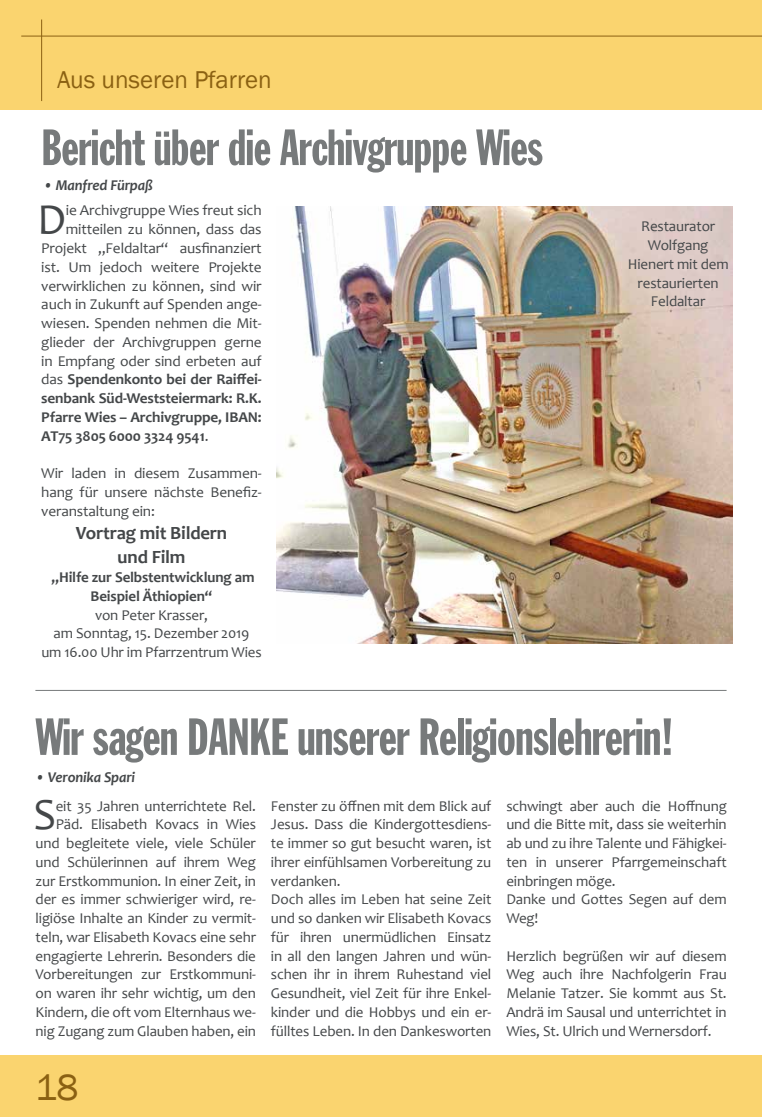
<style>
.page{position:relative;width:762px;height:1117px;background:#fff}
.page>*{position:absolute;margin:0;border:0;box-sizing:border-box;transform-origin:0 0}
.t1{font:extra-condensed 51.25px "Franklin Gothic";letter-spacing:-.01em;color:#777a7b}
.t2{font:extra-condensed 50px "Franklin Gothic";letter-spacing:-.01em;color:#777a7b}
.t3{font:44.5px "Candara";color:#444749}
.t4{font:37.5px "Franklin Gothic";color:#8b6112}
.t5{font:25px "Franklin Gothic";color:#8b6112}
.t6{font:700 18.75px/23.8px "Candara";letter-spacing:-.01em;color:#444749;text-align:center}
.t7{font:15px/18.8px "Candara";letter-spacing:-.01em;color:#444749}
.t8{font:700 15px/18.8px "Candara";letter-spacing:-.01em;color:#444749;text-align:center}
.t9{font:italic 700 15px "Candara";letter-spacing:-.01em;color:#444749}
.s1{font-weight:400}
</style>
<div class="page">
<hr style="left:35px;top:690px;width:691px;height:1px;background:#777a7b">
<div style="left:0;top:0;width:762px;height:110px;background:#fad46f"></div>
<hr style="left:21px;top:36px;width:741px;height:1px;background:#8b6112">
<hr style="left:41px;top:19px;width:1px;height:82px;background:#8b6112">
<div style="left:0;top:1055px;width:762px;height:61px;background:#fad46f"></div>
<img style="left:277px;top:206px;width:455px;height:437px">
<h3 class="t5" style="left:57px;top:65px;width:216px">Aus unseren Pfarren</h3>
<h2 class="t2" style="left:41px;top:121px;width:503px">Bericht über die Archivgruppe Wies</h2>
<p class="t9" style="left:43px;top:176px;width:111px">• Manfred Fürpaß</p>
<h3 class="t3" style="left:37px;top:192px;width:31px">D</h3>
<p class="t7" style="left:66px;top:201px;width:197px">ie Archivgruppe Wies freut sich</p>
<p class="t7" style="left:66px;top:220px;width:197px">mitteilen zu können, dass das</p>
<p class="t7" style="left:41px;top:238px;width:222px">Projekt „Feldaltar“ ausfinanziert</p>
<p class="t7" style="left:41px;top:257px;width:222px">ist. Um jedoch weitere Projekte</p>
<p class="t7" style="left:41px;top:276px;width:222px">verwirklichen zu können, sind wir</p>
<p class="t7" style="left:41px;top:295px;width:222px">auch in Zukunft auf Spenden ange-</p>
<p class="t7" style="left:41px;top:313px;width:222px">wiesen. Spenden nehmen die Mit-</p>
<p class="t7" style="left:41px;top:332px;width:222px">glieder der Archivgruppen gerne</p>
<p class="t7" style="left:41px;top:351px;width:222px">in Empfang oder sind erbeten auf</p>
<p class="t8" style="left:41px;top:370px;width:222px"><span class="s1">das</span> Spendenkonto bei der Raiffei-</p>
<p class="t8" style="left:41px;top:388px;width:222px">senbank Süd-Weststeiermark: R.K.</p>
<p class="t8" style="left:41px;top:407px;width:222px">Pfarre Wies – Archivgruppe, IBAN:</p>
<p class="t8" style="left:41px;top:426px;width:169px">AT75 3805 6000 3324 9541<span class="s1">.</span></p>
<p class="t7" style="left:41px;top:463px;width:222px;text-align:justify">Wir laden in diesem Zusammen&shy;hang für unsere nächste Benefiz&shy;veranstaltung ein:</p>
<p class="t6" style="left:76px;top:521px;width:153px">Vortrag mit Bildern und Film</p>
<p class="t8" style="left:52px;top:567px;width:204px">„Hilfe zur Selbstentwicklung am<br>Beispiel Äthiopien“</p>
<p class="t7" style="left:41px;top:605px;width:222px;text-align:center">von Peter Krasser,<br>am Sonntag, 15. Dezember 2019<br>um 16.00 Uhr im Pfarrzentrum Wies</p>
<p class="t7" style="left:628px;top:217px;width:102px;text-align:center">Restaurator<br>Wolfgang<br>Hienert mit dem restaurierten<br>Feldaltar</p>
<h1 class="t1" style="left:35px;top:709px;width:640px">Wir sagen DANKE unserer Religionslehrerin!</h1>
<p class="t9" style="left:35px;top:767px;width:101px">• Veronika Spari</p>
<p class="t7" style="left:36px;top:796px;width:222px;text-align:right">eit 35 Jahren unterrichtete Rel.<br>Päd. Elisabeth Kovacs in Wies und begleitete viele, viele Schüler und Schülerinnen auf ihrem Weg zur Erstkommunion. In einer Zeit, in der es immer schwieriger wird, re&shy;ligiöse Inhalte an Kinder zu vermit&shy;teln, war Elisabeth Kovacs eine sehr engagierte Lehrerin. Besonders die Vorbereitungen zur Erstkommuni&shy;on waren ihr sehr wichtig, um den Kindern, die oft vom Elternhaus we&shy;nig Zugang zum Glauben haben, ein</p>
<p class="t7" style="left:271px;top:796px;width:222px">Fenster zu öffnen mit dem Blick auf<br>Jesus. Dass die Kindergottesdiens&shy;te immer so gut besucht waren, ist ihrer einfühlsamen Vorbereitung zu verdanken.<br>Doch alles im Leben hat seine Zeit und so danken wir Elisabeth Kovacs für ihren unermüdlichen Einsatz in all den langen Jahren und wün&shy;schen ihr in ihrem Ruhestand viel<br>Gesundheit, viel Zeit für ihre Enkel&shy;kinder und die Hobbys und ein er&shy;fülltes Leben. In den Dankesworten</p>
<p class="t7" style="left:506px;top:796px;width:222px">schwingt aber auch die Hoffnung und die Bitte mit, dass sie weiterhin ab und zu ihre Talente und Fähigkei&shy;ten in unserer Pfarrgemeinschaft einbringen möge.<br>Danke und Gottes Segen auf dem<br>Weg!</p>
<h3 class="t3" style="left:33px;top:786px;width:24px">S</h3>
<p class="t7" style="left:506px;top:946px;width:222px;text-align:justify">Herzlich begrüßen wir auf diesem Weg auch ihre Nachfolgerin Frau Melanie Tatzer. Sie kommt aus St.<br>Andrä im Sausal und unterrichtet in Wies, St. Ulrich und Wernersdorf.</p>
<h3 class="t4" style="left:35px;top:1063px;width:45px">18</h3>
</div>
